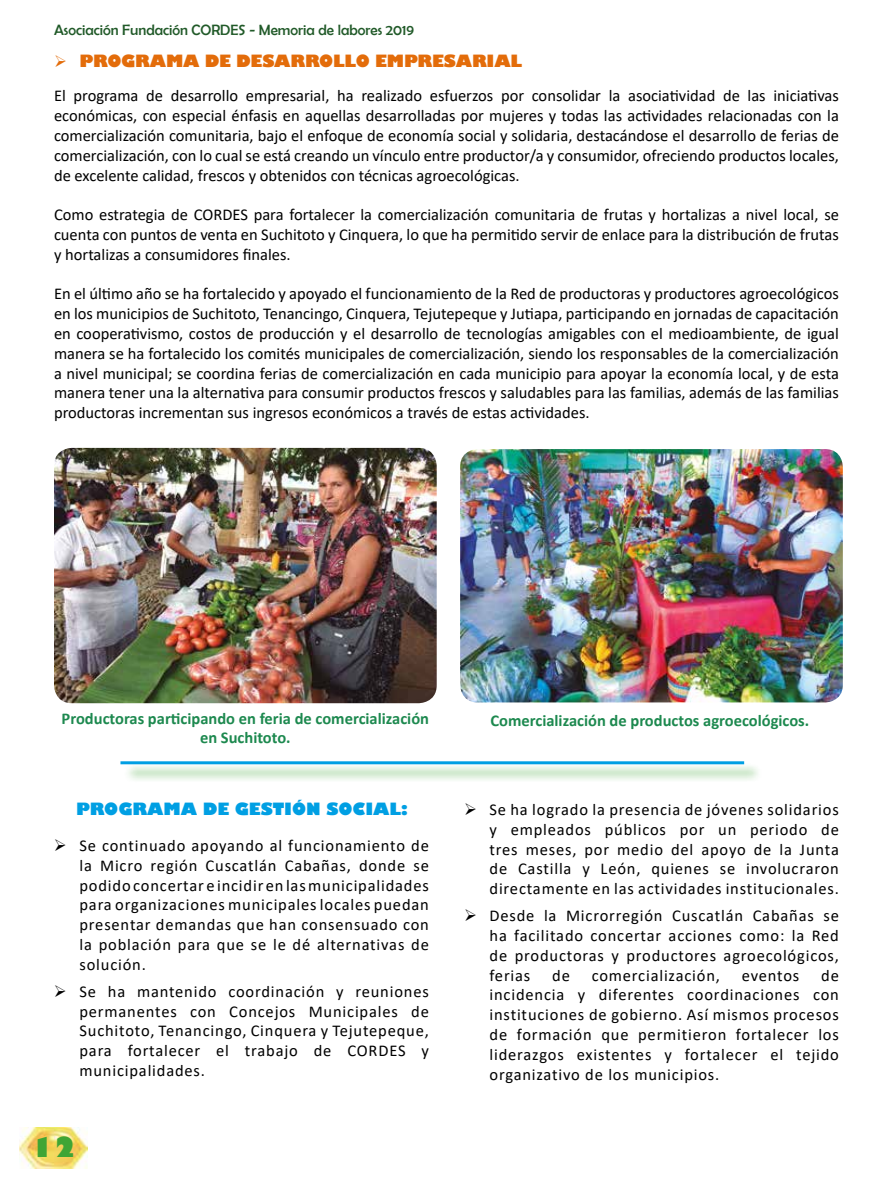
<style>
.page{position:relative;width:893px;height:1191px;background:#fff}
.page>*{position:absolute;margin:0;border:0;box-sizing:border-box;transform-origin:0 0}
.t1{font:800 27px "Gill Sans";color:#3fa535}
.t2{font:16.5px/19.8px "Calibri";letter-spacing:.05em;color:#000;text-align:justify}
.t3{font:700 16.5px "Calibri";color:#1d894f}
.t4{font:800 16.5px "Gill Sans";letter-spacing:-.01em;color:#e36c0a}
.t5{font:800 16.5px "Gill Sans";color:#009fe3}
.t6{font:15px "Berlin Sans FB";color:#215a29}
</style>
<div class="page">
<img style="left:19px;top:1127px;width:68px;height:41px">
<img style="left:460px;top:449px;width:383px;height:253px">
<img style="left:54px;top:448px;width:383px;height:255px">
<div style="left:123px;top:763px;width:639px;height:20px;background:#3fa535;opacity:.75"></div>
<hr style="left:120px;top:761px;width:624px;height:3px;background:#009fe3">
<p class="t6" style="left:54px;top:21px;width:362px">Asociación Fundación CORDES - Memoria de labores 2019</p>
<p class="t4" style="left:80px;top:50px;width:444px">PROGRAMA DE DESARROLLO EMPRESARIAL</p>
<p class="t2" style="left:54px;top:85px;width:786px">El programa de desarrollo empresarial, ha realizado esfuerzos por consolidar la asociatividad de las iniciativas económicas, con especial énfasis en aquellas desarrolladas por mujeres y todas las actividades relacionadas con la comercialización comunitaria, bajo el enfoque de economía social y solidaria, destacándose el desarrollo de ferias de comercialización, con lo cual se está creando un vínculo entre productor/a y consumidor, ofreciendo productos locales, de excelente calidad, frescos y obtenidos con técnicas agroecológicas.</p>
<p class="t2" style="left:54px;top:204px;width:786px">Como estrategia de CORDES para fortalecer la comercialización comunitaria de frutas y hortalizas a nivel local, se cuenta con puntos de venta en Suchitoto y Cinquera, lo que ha permitido servir de enlace para la distribución de frutas y hortalizas a consumidores finales.</p>
<p class="t2" style="left:54px;top:283px;width:786px">En el último año se ha fortalecido y apoyado el funcionamiento de la Red de productoras y productores agroecológicos en los municipios de Suchitoto, Tenancingo, Cinquera, Tejutepeque y Jutiapa, participando en jornadas de capacitación en cooperativismo, costos de producción y el desarrollo de tecnologías amigables con el medioambiente, de igual manera se ha fortalecido los comités municipales de comercialización, siendo los responsables de la comercialización a nivel municipal; se coordina ferias de comercialización en cada municipio para apoyar la economía local, y de esta manera tener una la alternativa para consumir productos frescos y saludables para las familias, además de las familias productoras incrementan sus ingresos económicos a través de estas actividades.</p>
<p class="t3" style="left:62px;top:707px;width:369px">Productoras participando en feria de comercialización</p>
<p class="t3" style="left:490px;top:708px;width:320px">Comercialización de productos agroecológicos.</p>
<p class="t3" style="left:200px;top:726px;width:92px">en Suchitoto.</p>
<p class="t5" style="left:76px;top:798px;width:333px">PROGRAMA DE GESTIÓN SOCIAL:</p>
<p class="t2" style="left:79px;top:835px;width:351px">Se continuado apoyando al funcionamiento de la Micro región Cuscatlán Cabañas, donde se podido concertar e incidir en las municipalidades para organizaciones municipales locales puedan presentar demandas que han consensuado con la población para que se le dé alternativas de solución.</p>
<p class="t2" style="left:79px;top:981px;width:351px">Se ha mantenido coordinación y reuniones permanentes con Concejos Municipales de Suchitoto, Tenancingo, Cinquera y Tejutepeque, para fortalecer el trabajo de CORDES y municipalidades.</p>
<h1 class="t1" style="left:31px;top:1130px;width:47px">12</h1>
<p class="t2" style="left:489px;top:799px;width:351px">Se ha logrado la presencia de jóvenes solidarios y empleados públicos por un periodo de tres meses, por medio del apoyo de la Junta de Castilla y León, quienes se involucraron directamente en las actividades institucionales.</p>
<p class="t2" style="left:489px;top:905px;width:351px">Desde la Microrregión Cuscatlán Cabañas se ha facilitado concertar acciones como: la Red de productoras y productores agroecológicos, ferias</p>
<p class="t2" style="left:552px;top:964px;width:19px">de</p>
<p class="t2" style="left:592px;top:964px;width:130px">comercialización,</p>
<p class="t2" style="left:742px;top:964px;width:59px">eventos</p>
<p class="t2" style="left:489px;top:964px;width:351px;text-indent:332px">de incidencia y diferentes coordinaciones con instituciones de gobierno. Así mismos procesos de formación que permitieron fortalecer los liderazgos existentes y fortalecer el tejido organizativo de los municipios.</p>
</div>
